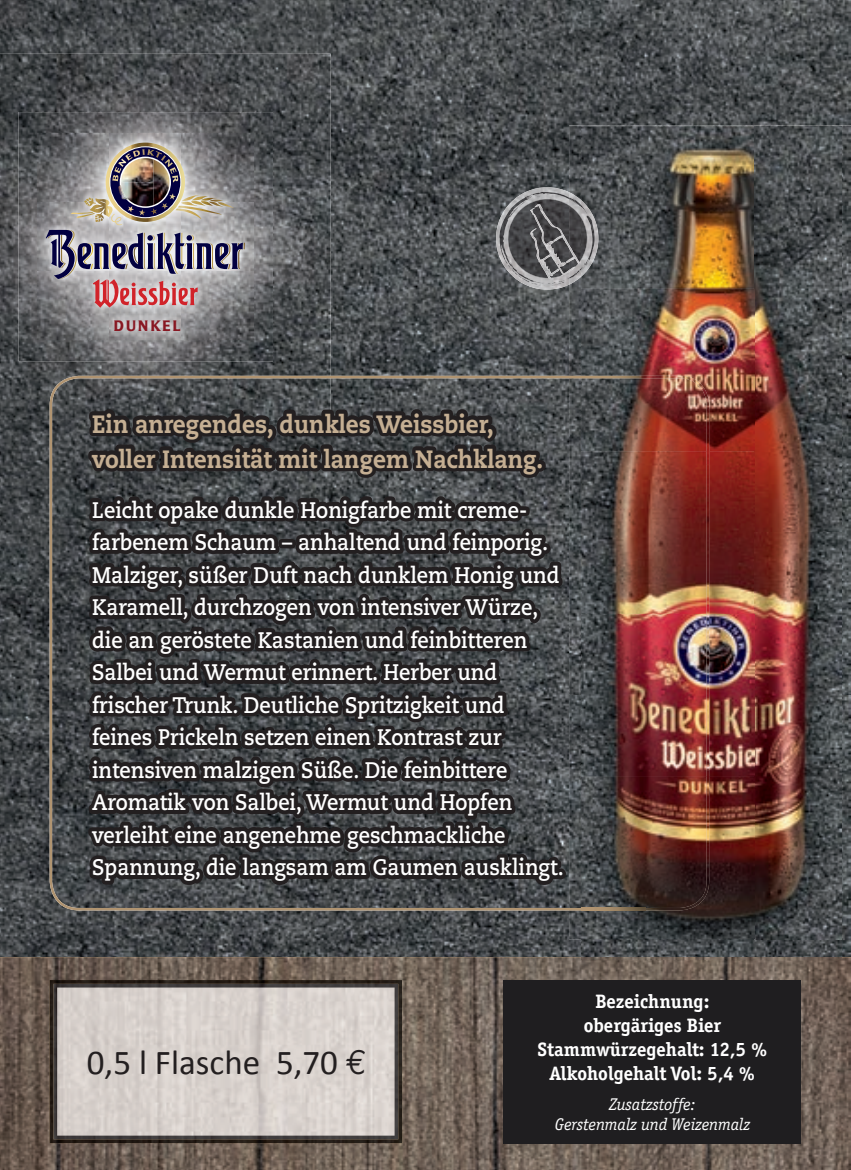
<style>
.page{position:relative;width:851px;height:1170px;background:#fff}
.page>*{position:absolute;margin:0;border:0;box-sizing:border-box;transform-origin:0 0}
.t1{font:35px "Calibri";color:#231f20}
.t2{font:800 25px/35px "Caecilia";color:#c5af93;scale:.9 1}
.t3{font:700 22.5px/32.5px "Caecilia";color:#fff;scale:.9 1}
.t4{font:700 20px/24px "Officina Serif";color:#fff;text-align:center}
.t5{font:italic 17.5px/20px "Officina Serif";color:#fff;text-align:center}
.t6{font:14.75px "Jeremiah";letter-spacing:.15em;color:#881822}
.s1{font-family:"Euro Mono"}
</style>
<div class="page">
<img style="left:0;top:0;width:850px;height:957px">
<svg style="left:0;top:957px;width:850px;height:212px;background:#6d5f55"></svg>
<div style="left:503px;top:979px;width:298px;height:163px;background:#1f1e20"></div>
<img style="left:50px;top:979px;width:352px;height:163px">
<img style="left:53px;top:983px;width:345px;height:156px">
<img style="left:0;top:54px;width:330px;height:366px">
<img style="left:18px;top:112px;width:255px;height:249px">
<img style="left:37px;top:133px;width:217px;height:207px">
<img style="left:46px;top:142px;width:199px;height:166px">
<svg style="left:50px;top:376px;width:519px;height:534px;background:#494b4b"></svg>
<img style="left:496px;top:193px;width:73px;height:96px">
<img style="left:499px;top:192px;width:42px;height:90px">
<img style="left:502px;top:199px;width:67px;height:79px">
<img style="left:553px;top:227px;width:16px;height:9px">
<img style="left:530px;top:209px;width:20px;height:27px">
<img style="left:534px;top:204px;width:22px;height:23px">
<svg style="left:526px;top:194px;width:17px;height:13px"></svg>
<img style="left:581px;top:207px;width:260px;height:752px">
<img style="left:569px;top:125px;width:281px;height:82px">
<img style="left:569px;top:286px;width:12px;height:653px">
<img style="left:841px;top:206px;width:9px;height:733px">
<img style="left:569px;top:376px;width:12px;height:534px">
<img style="left:569px;top:192px;width:12px;height:4px">
<img style="left:569px;top:215px;width:12px;height:21px">
<img style="left:581px;top:376px;width:128px;height:89px">
<img style="left:645px;top:464px;width:64px;height:446px">
<img style="left:581px;top:907px;width:64px;height:3px">
<img style="left:587px;top:200px;width:11px;height:77px">
<svg style="left:507px;top:236px;width:87px;height:50px;background:#707072"></svg>
<svg style="left:563px;top:196px;width:24px;height:19px"></svg>
<img style="left:581px;top:215px;width:13px;height:56px">
<img style="left:581px;top:217px;width:8px;height:43px">
<svg style="left:84px;top:374px;width:482px;height:601px;background:#3a393a"></svg>
<div style="left:555px;top:868px;width:11px;height:11px;border:8px solid #231f20;border-radius:50%"></div>
<p class="t6" style="left:114px;top:316px;width:68px">DUNKEL</p>
<p class="t2" style="left:92px;top:406px;width:502px">Ein anregendes, dunkles Weissbier, voller Intensität mit langem Nachklang.</p>
<p class="t3" style="left:92px;top:494px;width:525px">Leicht opake dunkle Honigfarbe mit creme&shy;farbenem Schaum – anhaltend und feinporig.<br>Malziger, süßer Duft nach dunklem Honig und Karamell, durchzogen von intensiver Würze, die an geröstete Kastanien und feinbitteren Salbei und Wermut erinnert. Herber und frischer Trunk. Deutliche Spritzigkeit und feines Prickeln setzen einen Kontrast zur intensiven malzigen Süße. Die feinbittere Aromatik von Salbei, Wermut und Hopfen verleiht eine angenehme geschmackliche Spannung, die langsam am Gaumen ausklingt.</p>
<h1 class="t1" style="left:87px;top:1040px;width:281px">0,5 l Flasche 5,70 <span class="s1">€</span></h1>
<p class="t4" style="left:537px;top:989px;width:231px">Bezeichnung:<br>obergäriges Bier<br>Stammwürzegehalt: 12,5 %<br>Alkoholgehalt Vol: 5,4 %</p>
<p class="t5" style="left:554px;top:1094px;width:196px">Zusatzstoffe:<br>Gerstenmalz und Weizenmalz</p>
</div>
